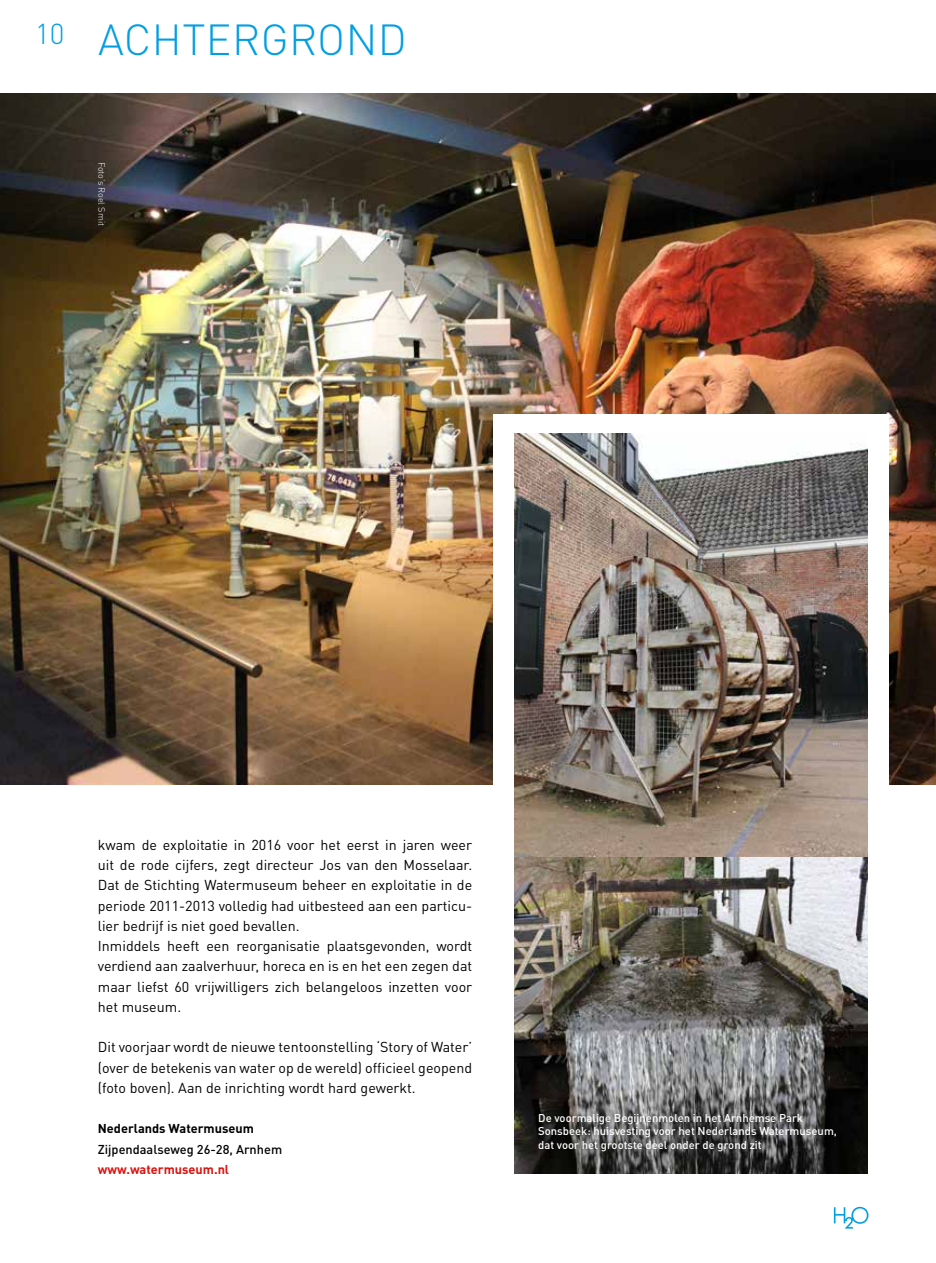
<style>
.page{position:relative;width:936px;height:1263px;background:#fff}
.page>*{position:absolute;margin:0;border:0;box-sizing:border-box;transform-origin:0 0}
.t1{font:300 42.9px "DIN Pro";letter-spacing:.01em;color:#009ee3}
.t2{font:14.25px/20.2px "DIN Pro";color:#000}
.t3{font:500 12.75px "DIN Pro";color:#000}
.t4{font:700 12.75px "DIN Pro";color:#000}
.t5{font:700 12.75px "DIN Pro";color:#db130e}
.t6{font:500 11.25px/13.5px "DIN Pro";color:#fff}
.t7{font:300 9px "DIN Pro";color:#fff}
</style>
<div class="page">
<svg style="left:833px;top:1207px;width:35px;height:21px"></svg>
<img style="left:0;top:94px;width:935px;height:691px">
<img style="left:514px;top:801px;width:353px;height:373px">
<img style="left:493px;top:414px;width:396px;height:387px">
<h1 class="t1" style="left:35px;top:6px;width:373px"><sup>10</sup> ACHTERGROND</h1>
<p class="t7" style="left:109px;top:162px;width:66px;rotate:90deg">Foto’s Roel Smit</p>
<p class="t2" style="left:98px;top:833px;width:376px">kwam de exploitatie in 2016 voor het eerst in jaren weer uit de rode cijfers, zegt directeur Jos van den Mosselaar.<br>Dat de Stichting Watermuseum beheer en exploitatie in de periode 2011-2013 volledig had uitbesteed aan een particu&shy;lier bedrijf is niet goed bevallen.<br>Inmiddels heeft een reorganisatie plaatsgevonden, wordt verdiend aan zaalverhuur, horeca en is en het een zegen dat maar liefst 60 vrijwilligers zich belangeloos inzetten voor het museum.</p>
<p class="t2" style="left:98px;top:1036px;width:376px;text-align:justify">Dit voorjaar wordt de nieuwe tentoonstelling ‘Story of Water’ (over de betekenis van water op de wereld) officieel geopend (foto boven). Aan de inrichting wordt hard gewerkt.</p>
<p class="t4" style="left:98px;top:1118px;width:158px">Nederlands Watermuseum</p>
<p class="t3" style="left:98px;top:1139px;width:186px">Zijpendaalseweg 26-28, Arnhem</p>
<p class="t5" style="left:98px;top:1159px;width:133px">www.watermuseum.nl</p>
<p class="t6" style="left:538px;top:1110px;width:300px">De voormalige Begijnenmolen in het Arnhemse Park<br>Sonsbeek: huisvesting voor het Nederlands Watermuseum, dat voor het grootste deel onder de grond zit</p>
</div>
